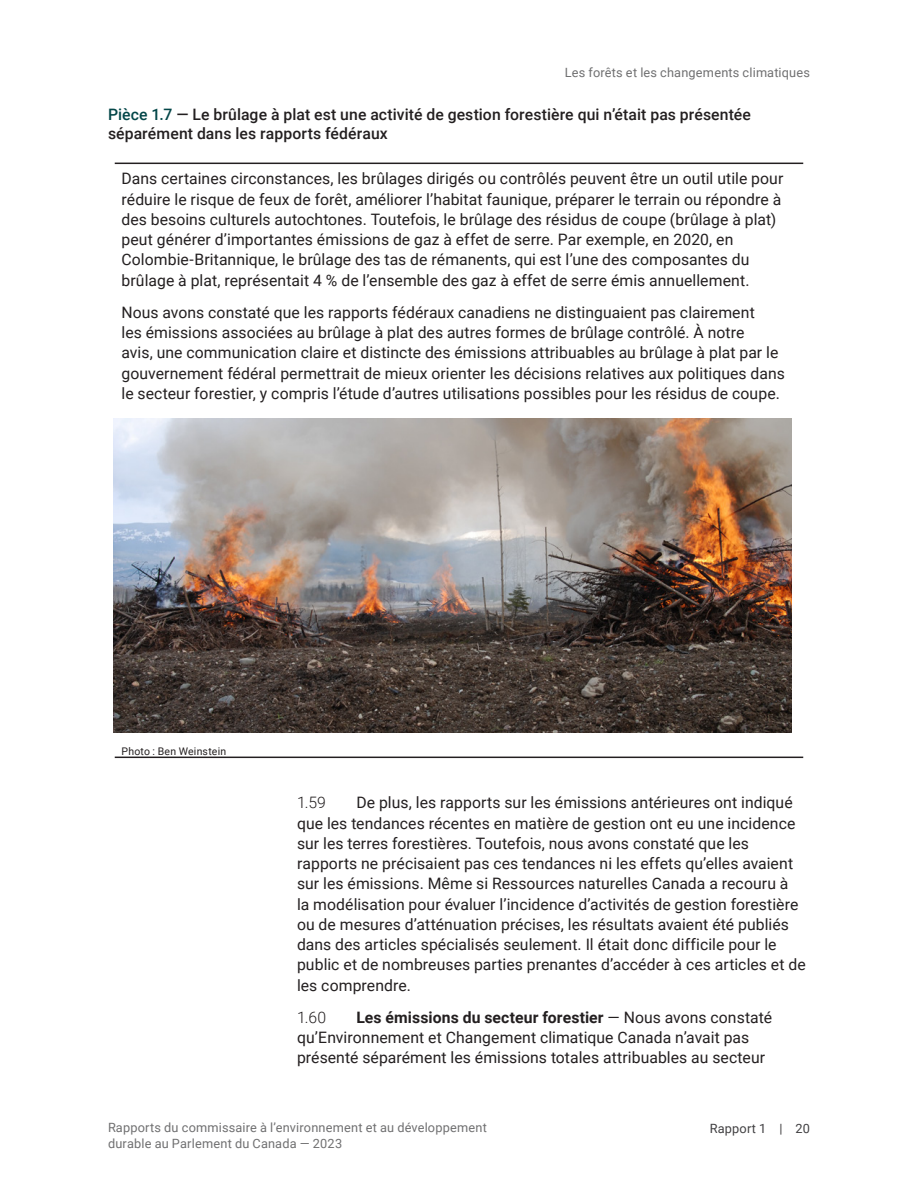
<style>
.page{position:relative;width:918px;height:1188px;background:#fff}
.page>*{position:absolute;margin:0;border:0;box-sizing:border-box;transform-origin:0 0}
.Para_without_num_-Fu{font:15.75px/20.2px "Roboto";letter-spacing:.005em;color:#231f20}
.Para_num{font:15.75px/20.2px "Roboto";letter-spacing:.005em;color:#231f20}
.Exhibit_Title{font:500 15.75px/18.8px "Roboto";letter-spacing:.005em;color:#231f20}
.Para_num-2{font:300 15.75px "Roboto";color:#231f20}
.t1{font:12.75px/15.8px "Roboto";letter-spacing:.015em;color:#707071}
.t2{font:12.75px "Roboto";letter-spacing:.015em;color:#414042}
.Note___Source{font:10.5px "Roboto";letter-spacing:.02em;color:#231f20}
.s1{color:#034648}
.s2{font-weight:700}
</style>
<div class="page">
<hr style="left:115px;top:163px;width:688px;height:1px;background:#231f20">
<hr style="left:115px;top:757px;width:688px;height:1px;background:#231f20">
<img style="left:114px;top:419px;width:677px;height:313px">
<p class="t1" style="left:565px;top:64px;width:247px">Les forêts et les changements climatiques</p>
<p class="Exhibit_Title" style="left:108px;top:104px;width:645px"><span class="s1">Pièce 1.7</span> — Le brûlage à plat est une activité de gestion forestière qui n’était pas présentée séparément dans les rapports fédéraux</p>
<p class="Para_without_num_-Fu" style="left:121px;top:168px;width:663px">Dans certaines circonstances, les brûlages dirigés ou contrôlés peuvent être un outil utile pour réduire le risque de feux de forêt, améliorer l’habitat faunique, préparer le terrain ou répondre à des besoins culturels autochtones. Toutefois, le brûlage des résidus de coupe (brûlage à plat) peut générer d’importantes émissions de gaz à effet de serre. Par exemple, en 2020, en Colombie-Britannique, le brûlage des tas de rémanents, qui est l’une des composantes du brûlage à plat, représentait 4 % de l’ensemble des gaz à effet de serre émis annuellement.</p>
<p class="Para_without_num_-Fu" style="left:121px;top:302px;width:665px">Nous avons constaté que les rapports fédéraux canadiens ne distinguaient pas clairement<br>les émissions associées au brûlage à plat des autres formes de brûlage contrôlé. À notre<br>avis, une communication claire et distincte des émissions attribuables au brûlage à plat par le gouvernement fédéral permettrait de mieux orienter les décisions relatives aux politiques dans le secteur forestier, y compris l’étude d’autres utilisations possibles pour les résidus de coupe.</p>
<p class="Note___Source" style="left:122px;top:744px;width:106px">Photo : Ben Weinstein</p>
<p class="Para_num" style="left:297px;top:792px;width:510px;text-indent:59px">De plus, les rapports sur les émissions antérieures ont indiqué que les tendances récentes en matière de gestion ont eu une incidence sur les terres forestières. Toutefois, nous avons constaté que les rapports ne précisaient pas ces tendances ni les effets qu’elles avaient sur les émissions. Même si Ressources naturelles Canada a recouru à<br>la modélisation pour évaluer l’incidence d’activités de gestion forestière ou de mesures d’atténuation précises, les résultats avaient été publiés dans des articles spécialisés seulement. Il était donc difficile pour le public et de nombreuses parties prenantes d’accéder à ces articles et de les comprendre.</p>
<p class="Para_num-2" style="left:297px;top:1006px;width:31px">1.60</p>
<p class="Para_num-2" style="left:297px;top:792px;width:30px">1.59</p>
<p class="Para_num" style="left:297px;top:1007px;width:477px;text-indent:59px"><span class="s2">Les émissions du secteur forestier</span> — Nous avons constaté qu’Environnement et Changement climatique Canada n’avait pas présenté séparément les émissions totales attribuables au secteur</p>
<p class="t1" style="left:108px;top:1119px;width:380px">Rapports du commissaire à l’environnement et au développement durable au Parlement du Canada — 2023</p>
<p class="t2" style="left:710px;top:1120px;width:102px">Rapport 1 | 20</p>
</div>
